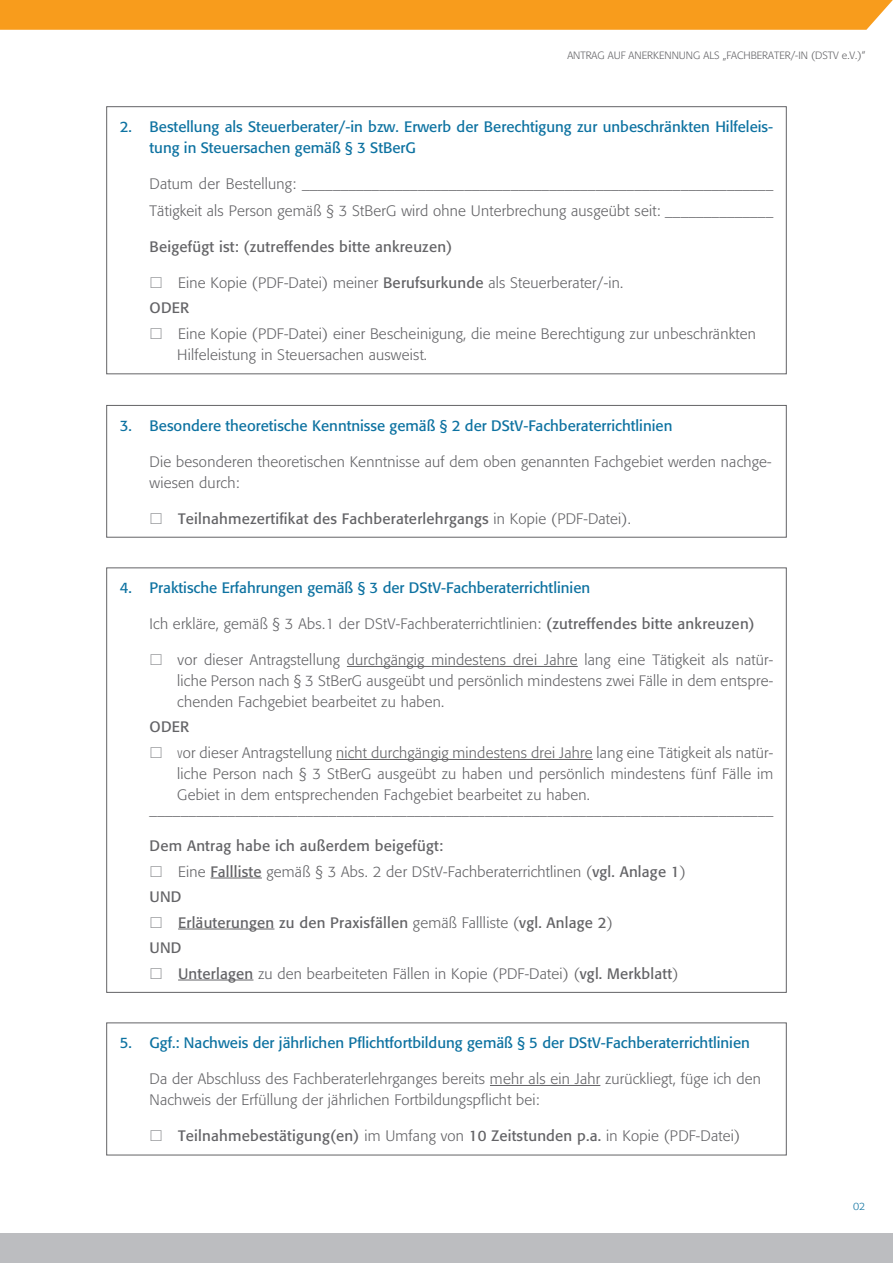
<style>
.page{position:relative;width:893px;height:1263px;background:#fff}
.page>*{position:absolute;margin:0;border:0;box-sizing:border-box;transform-origin:0 0}
.t1{font:300 15px/21px "Formata";letter-spacing:.015em;color:#636366}
.t2{font:15px/21px "Formata";color:#0d72a1}
.t3{font:15px "Formata";letter-spacing:.015em;color:#636366}
.t4{font:300 15px/21px "Formata";letter-spacing:.015em;color:#636366;text-align:justify;scale:.75 1}
.t5{font:300 10.5px "Formata";color:#636366}
.t6{font:300 10.5px "Formata";color:#0d72a1}
.s1{font-weight:400}
.s2{font-weight:300}
</style>
<div class="page">
<div style="left:0;top:0;width:893px;height:30px;background:#f89c1c"></div>
<div style="left:0;top:1233px;width:893px;height:30px;background:#bcbdc0"></div>
<div style="left:106px;top:106px;width:681px;height:268px;border:1px solid #636366"></div>
<div style="left:106px;top:405px;width:681px;height:133px;border:1px solid #636366"></div>
<hr style="left:347px;top:666px;width:231px;height:1px;background:#636366">
<hr style="left:336px;top:759px;width:257px;height:1px;background:#636366">
<hr style="left:210px;top:878px;width:52px;height:1px;background:#636366">
<hr style="left:178px;top:929px;width:96px;height:1px;background:#636366">
<hr style="left:178px;top:980px;width:75px;height:1px;background:#636366">
<hr style="left:490px;top:1085px;width:110px;height:1px;background:#636366">
<p class="t5" style="left:567px;top:50px;width:299px">ANTRAG AUF ANERKENNUNG ALS „FACHBERATER/-IN (DSTV e.V.)“</p>
<p class="t2" style="left:150px;top:116px;width:625px;text-indent:-30px">2. Bestellung als Steuerberater/-in bzw. Erwerb der Berechtigung zur unbeschränkten Hilfeleis&shy;tung in Steuersachen gemäß § 3 StBerG</p>
<p class="t1" style="left:150px;top:170px;width:625px;line-height:27px">Datum der Bestellung: _____________________________________________________________<br>Tätigkeit als Person gemäß § 3 StBerG wird ohne Unterbrechung ausgeübt seit: ______________</p>
<p class="t3" style="left:150px;top:237px;width:304px">Beigefügt ist: (zutreffendes bitte ankreuzen)</p>
<p class="t1" style="left:150px;top:270px;width:475px;line-height:25.5px;text-indent:29px">Eine Kopie (PDF-Datei) meiner <span class="s1">Berufsurkunde</span> als Steuerberater/-in.<br><span class="s1">ODER</span></p>
<p class="t1" style="left:177px;top:323px;width:580px">Eine Kopie (PDF-Datei) einer Bescheinigung, die meine Berechtigung zur unbeschränkten<br>Hilfeleistung in Steuersachen ausweist.</p>
<p class="t2" style="left:120px;top:415px;width:554px">3. Besondere theoretische Kenntnisse gemäß § 2 der DStV-Fachberaterrichtlinien</p>
<p class="t1" style="left:150px;top:451px;width:624px">Die besonderen theoretischen Kenntnisse auf dem oben genannten Fachgebiet werden nachge&shy;wiesen durch:</p>
<p class="t3" style="left:178px;top:509px;width:454px">Teilnahmezertifikat des Fachberaterlehrgangs <span class="s2">in Kopie (PDF-Datei).</span></p>
<p class="t2" style="left:120px;top:577px;width:472px">4. Praktische Erfahrungen gemäß § 3 der DStV-Fachberaterrichtlinien</p>
<p class="t1" style="left:150px;top:613px;width:607px">Ich erkläre, gemäß § 3 Abs.1 der DStV-Fachberaterrichtlinien: <span class="s1">(zutreffendes bitte ankreuzen)</span></p>
<p class="t1" style="left:177px;top:649px;width:597px;text-align:justify">vor dieser Antragstellung durchgängig mindestens drei Jahre lang eine Tätigkeit als natür&shy;liche Person nach § 3 StBerG ausgeübt und persönlich mindestens zwei Fälle in dem entspre&shy;chenden Fachgebiet bearbeitet zu haben.</p>
<p class="t3" style="left:150px;top:718px;width:41px">ODER</p>
<p class="t4" style="left:177px;top:742px;width:796px">vor dieser Antragstellung nicht durchgängig mindestens drei Jahre lang eine Tätigkeit als natür&shy;liche Person nach § 3 StBerG ausgeübt zu haben und persönlich mindestens fünf Fälle im Gebiet in dem entsprechenden Fachgebiet bearbeitet zu haben.</p>
<p class="t1" style="left:150px;top:799px;width:625px">________________________________________________________________________________</p>
<p class="t3" style="left:150px;top:836px;width:295px">Dem Antrag habe ich außerdem beigefügt:</p>
<p class="t1" style="left:178px;top:861px;width:509px">Eine <span class="s1">Fallliste</span> gemäß § 3 Abs. 2 der DStV-Fachberaterrichtlinen (<span class="s1">vgl. Anlage 1</span>)</p>
<p class="t3" style="left:150px;top:887px;width:34px">UND</p>
<p class="t3" style="left:178px;top:913px;width:436px">Erläuterungen zu den Praxisfällen <span class="s2">gemäß Fallliste (</span>vgl. Anlage 2<span class="s2">)</span></p>
<p class="t3" style="left:150px;top:938px;width:34px">UND</p>
<p class="t1" style="left:178px;top:963px;width:502px"><span class="s1">Unterlagen</span> zu den bearbeiteten Fällen in Kopie (PDF-Datei) (<span class="s1">vgl. Merkblatt</span>)</p>
<p class="t2" style="left:120px;top:1032px;width:632px">5. Ggf.: Nachweis der jährlichen Pflichtfortbildung gemäß § 5 der DStV-Fachberaterrichtlinien</p>
<p class="t1" style="left:150px;top:1068px;width:613px">Da der Abschluss des Fachberaterlehrganges bereits mehr als ein Jahr zurückliegt, füge ich den<br>Nachweis der Erfüllung der jährlichen Fortbildungspflicht bei:</p>
<p class="t3" style="left:178px;top:1126px;width:564px">Teilnahmebestätigung(en) <span class="s2">im Umfang von</span> 10 Zeitstunden p.a. <span class="s2">in Kopie (PDF-Datei)</span></p>
<p class="t6" style="left:853px;top:1200px;width:14px">02</p>
</div>
